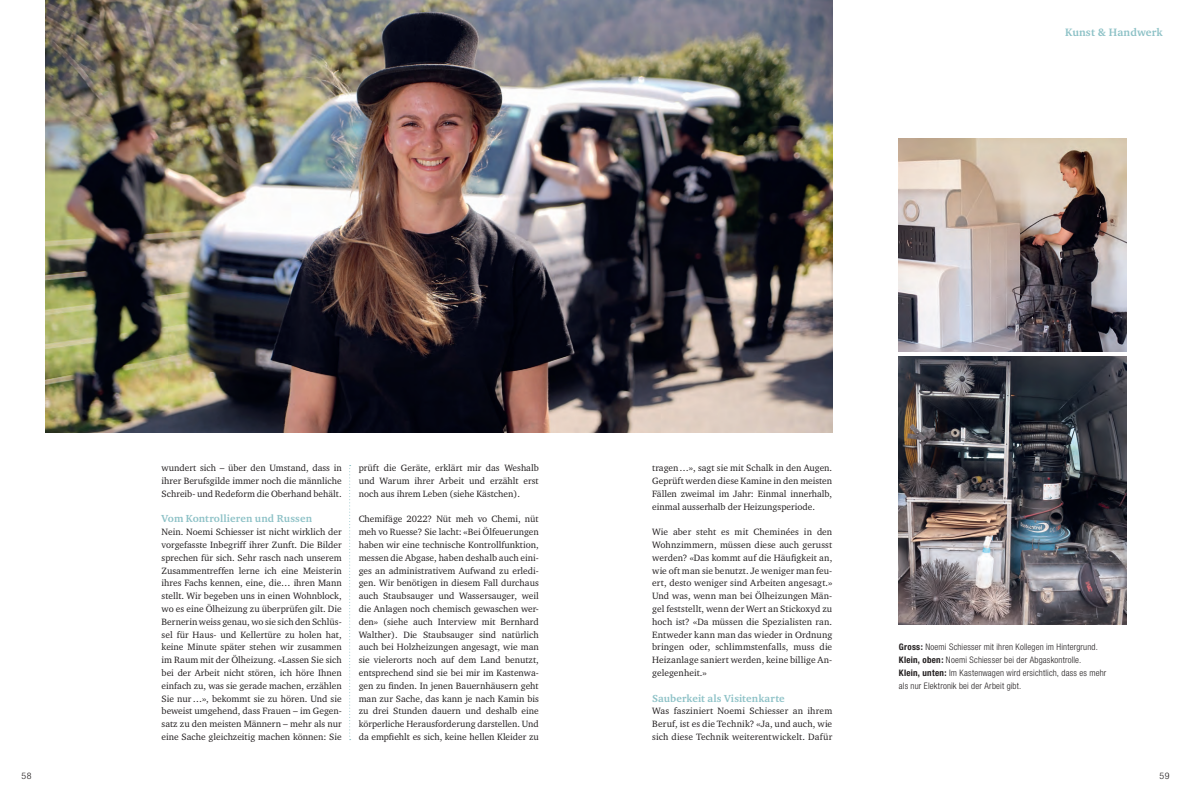
<style>
.page{position:relative;width:1191px;height:794px;background:#fff}
.page>*{position:absolute;margin:0;border:0;box-sizing:border-box;transform-origin:0 0}
.t1{font:700 11px "Charter ITC";letter-spacing:.015em;color:#8cc1c6}
.t2{font:700 10.5px "Charter ITC";letter-spacing:.015em;color:#8cc1c6}
.t3{font:9.4px/12.8px "Charter ITC";color:#231f20;text-align:justify}
.t4{font:9.3px "Charter ITC";color:#231f20}
.t5{font:300 condensed 9px/12.8px "Helvetica Neue";letter-spacing:.02em;color:#231f20}
.t6{font:300 condensed 9px "Helvetica Neue";letter-spacing:.02em;color:#231f20;scale:1.1 1}
.s1{font-weight:700}
</style>
<div class="page">
<img style="left:45px;top:0;width:787px;height:433px">
<svg style="left:349px;top:465px;width:2px;height:275px"></svg>
<img style="left:899px;top:356px;width:227px;height:269px">
<img style="left:899px;top:138px;width:227px;height:214px">
<p class="t1" style="left:1065px;top:25px;width:99px">Kunst &amp; Handwerk</p>
<p class="t3" style="left:162px;top:461px;width:182px">wundert sich – über den Umstand, dass in ihrer Berufsgilde immer noch die männliche Schreib- und Redeform die Oberhand behält.</p>
<p class="t2" style="left:162px;top:512px;width:152px">Vom Kontrollieren und Russen</p>
<p class="t3" style="left:162px;top:525px;width:182px">Nein. Noemi Schiesser ist nicht wirklich der vorgefasste Inbegriff ihrer Zunft. Die Bilder sprechen für sich. Sehr rasch nach unserem Zusammentreffen lerne ich eine Meisterin ihres Fachs kennen, eine, die… ihren Mann stellt. Wir begeben uns in einen Wohnblock, wo es eine Ölheizung zu überprüfen gilt. Die Bernerin weiss genau, wo sie sich den Schlüs&shy;sel für Haus- und Kellertüre zu holen hat, keine Minute später stehen wir zusammen im Raum mit der Ölheizung. «Lassen Sie sich bei der Arbeit nicht stören, ich höre Ihnen einfach zu, was sie gerade machen, erzählen Sie nur …», bekommt sie zu hören. Und sie beweist umgehend, dass Frauen – im Gegen&shy;satz zu den meisten Männern – mehr als nur eine Sache gleichzeitig machen können: Sie</p>
<p class="t3" style="left:359px;top:461px;width:182px">prüft die Geräte, erklärt mir das Weshalb und Warum ihrer Arbeit und erzählt erst noch aus ihrem Leben (siehe Kästchen).</p>
<p class="t3" style="left:359px;top:512px;width:182px">Chemifäge 2022? Nüt meh vo Chemi, nüt meh vo Ruesse? Sie lacht: «Bei Ölfeuerungen haben wir eine technische Kontrollfunktion, messen die Abgase, haben deshalb auch eini&shy;ges an administrativem Aufwand zu erledi&shy;gen. Wir benötigen in diesem Fall durchaus auch Staubsauger und Wassersauger, weil die Anlagen noch chemisch gewaschen wer&shy;den» (siehe auch Interview mit Bernhard Walther). Die Staubsauger sind natürlich auch bei Holzheizungen angesagt, wie man sie vielerorts noch auf dem Land benutzt, entsprechend sind sie bei mir im Kastenwa&shy;gen zu finden. In jenen Bauernhäusern geht man zur Sache, das kann je nach Kamin bis zu drei Stunden dauern und deshalb eine</p>
<p class="t4" style="left:359px;top:718px;width:182px">körperliche Herausforderung darstellen. Und</p>
<p class="t3" style="left:359px;top:730px;width:182px">da empfiehlt es sich, keine hellen Kleider zu</p>
<p class="t3" style="left:652px;top:461px;width:181px">tragen …», sagt sie mit Schalk in den Augen.<br>Geprüft werden diese Kamine in den meisten Fällen zweimal im Jahr: Einmal innerhalb, einmal ausserhalb der Heizungsperiode.</p>
<p class="t3" style="left:652px;top:525px;width:182px">Wie aber steht es mit Cheminées in den Wohnzimmern, müssen diese auch gerusst werden? «Das kommt auf die Häufigkeit an, wie oft man sie benutzt. Je weniger man feu&shy;ert, desto weniger sind Arbeiten angesagt.» Und was, wenn man bei Ölheizungen Män&shy;gel feststellt, wenn der Wert an Stickoxyd zu hoch ist? «Da müssen die Spezialisten ran.<br>Entweder kann man das wieder in Ordnung bringen oder, schlimmstenfalls, muss die Heizanlage saniert werden, keine billige An&shy;gelegenheit.»</p>
<p class="t2" style="left:652px;top:691px;width:134px">Sauberkeit als Visitenkarte</p>
<p class="t3" style="left:652px;top:704px;width:181px">Was fasziniert Noemi Schiesser an ihrem Beruf, ist es die Technik? «Ja, und auch, wie sich diese Technik weiterentwickelt. Dafür</p>
<p class="t5" style="left:899px;top:641px;width:209px"><span class="s1">Gross:</span> Noemi Schiesser mit ihren Kollegen im Hintergrund.<br><span class="s1">Klein, oben:</span> Noemi Schiesser bei der Abgaskontrolle.<br><span class="s1">Klein, unten:</span> Im Kastenwagen wird ersichtlich, dass es mehr als nur Elektronik bei der Arbeit gibt.</p>
<p class="t6" style="left:21px;top:770px;width:11px">58</p>
<p class="t6" style="left:1159px;top:770px;width:11px">59</p>
</div>
